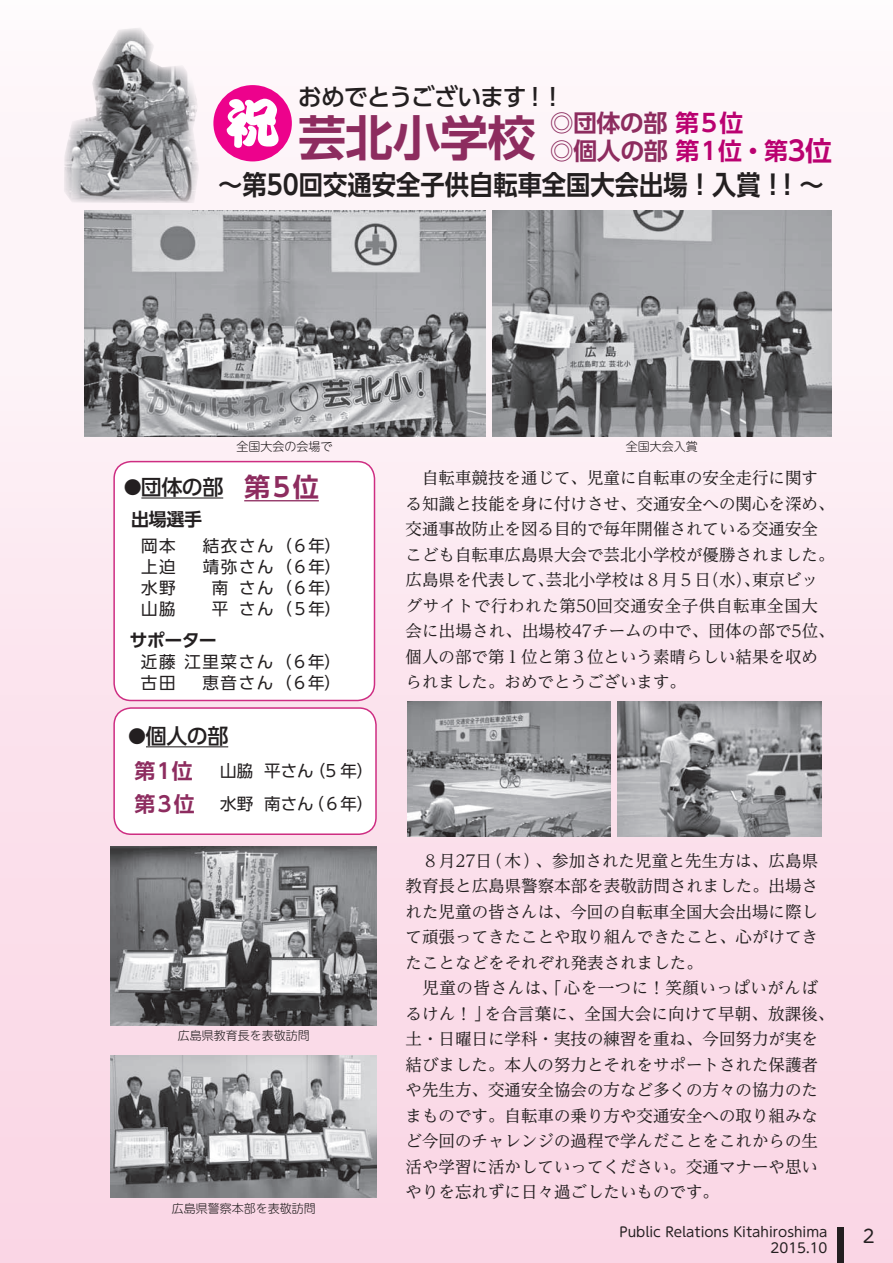
<style>
.page{position:relative;width:893px;height:1263px;background:#fff}
.page>*{position:absolute;margin:0;border:0;box-sizing:border-box;transform-origin:0 0}
.t1{font:700 48px "UD Shin Go Pro De";letter-spacing:-.01em;color:#8d2c5f}
.t2{font:700 27px "UD Shin Go Pro De";color:#231f20;scale:.9 1}
.t3{font:700 27px "UD Shin Go Pro De";color:#ba0170}
.t4{font:700 26.25px "UD Shin Go Pro De";color:#8d2c5f}
.t5{font:700 24px "UD Shin Go Pro De";letter-spacing:-.025em;color:#8d2c5f}
.t6{font:500 24px "UD Shin Go Pro";letter-spacing:-.05em;color:#231f20}
.t7{font:500 21px "UD Shin Go Pro";letter-spacing:-.025em;color:#231f20}
.t8{font:700 21px "UD Shin Go Pro De";letter-spacing:-.085em;color:#8d2c5f}
.t9{font:700 18px "UD Shin Go Pro De";letter-spacing:-.025em;color:#231f20}
.t10{font:500 18px "UD Shin Go Pro";color:#231f20}
.t11{font:18px "UD Shin M Go Pro";color:#231f20}
.t12{font:16.5px/25.5px "UD Reimin Pro";color:#231f20}
.t13{font:16.5px "UD Shin Go Pro";letter-spacing:.1em;color:#231f20}
.t14{font:16.5px "UD Reimin Pro";letter-spacing:.03em;color:#231f20}
.t15{font:13.5px "UD Shin M Go Pro";color:#231f20}
.t16{font:300 12px "UD Shin M Go Pro";color:#231f20}
.s1{color:#ba0170}
</style>
<div class="page">
<div style="left:0;top:0;width:893px;height:1263px;background:linear-gradient(to bottom,#fdfafb,#f9d4e4)"></div>
<div style="left:114px;top:462px;width:260px;height:238px;background:#fff;border-radius:17px"></div>
<div style="left:113px;top:461px;width:262px;height:240px;border:2px solid #ce2d82;border-radius:17px"></div>
<div style="left:114px;top:708px;width:262px;height:126px;background:#fff;border-radius:17px"></div>
<div style="left:113px;top:707px;width:264px;height:128px;border:2px solid #ce2d82;border-radius:17px"></div>
<hr style="left:141px;top:497px;width:82px;height:1px;background:#231f20">
<hr style="left:244px;top:500px;width:75px;height:1px;background:#8d2c5f">
<div style="left:213px;top:85px;width:79px;height:76px;background:#ed028c;border-radius:50%"></div>
<svg style="left:227px;top:99px;width:52px;height:49px"></svg>
<img style="left:493px;top:211px;width:339px;height:225px">
<img style="left:84px;top:211px;width:401px;height:225px">
<img style="left:407px;top:702px;width:203px;height:135px">
<img style="left:618px;top:701px;width:203px;height:136px">
<hr style="left:146px;top:746px;width:82px;height:1px;background:#231f20">
<img style="left:111px;top:846px;width:266px;height:179px">
<img style="left:111px;top:1056px;width:266px;height:142px">
<svg style="left:63px;top:26px;width:137px;height:178px"></svg>
<div style="left:837px;top:1227px;width:6px;height:36px;background:#231f20"></div>
<h3 class="t6" style="left:298px;top:77px;width:231px">おめでとうございます</h3>
<h3 class="t6" style="left:523px;top:77px;width:25px">!</h3>
<h3 class="t6" style="left:541px;top:77px;width:25px">!</h3>
<h1 class="t1" style="left:298px;top:99px;width:239px">芸北小学校</h1>
<h3 class="t5" style="left:550px;top:103px;width:195px">◎団体の部<span class="s1">第５位</span></h3>
<h2 class="t3" style="left:788px;top:129px;width:46px">3位</h2>
<h3 class="t5" style="left:550px;top:131px;width:240px">◎個人の部<span class="s1">第１位・第</span></h3>
<h2 class="t2" style="left:218px;top:163px;width:674px">～第50回交通安全子供自転車全国大会出場！入賞 !! ~</h2>
<p class="t7" style="left:141px;top:470px;width:84px">団体の部</p>
<p class="t10" style="left:124px;top:472px;width:19px">●</p>
<p class="t9" style="left:131px;top:505px;width:73px">出場選手</p>
<p class="t16" style="left:237px;top:437px;width:97px">全国大会の会場で</p>
<h3 class="t4" style="left:244px;top:466px;width:76px">第５位</h3>
<p class="t13" style="left:141px;top:532px;width:36px">岡本</p>
<p class="t13" style="left:185px;top:532px;width:158px">　結衣さん（６年(</p>
<p class="t13" style="left:141px;top:553px;width:36px">上迫</p>
<p class="t13" style="left:185px;top:553px;width:158px">　靖弥さん（６年(</p>
<p class="t13" style="left:141px;top:574px;width:36px">水野</p>
<p class="t13" style="left:212px;top:574px;width:18px">南</p>
<p class="t13" style="left:239px;top:574px;width:104px">さん（６年(</p>
<p class="t13" style="left:239px;top:595px;width:104px">さん（５年(</p>
<p class="t13" style="left:141px;top:595px;width:36px">山脇</p>
<p class="t9" style="left:130px;top:625px;width:89px">サポーター</p>
<p class="t13" style="left:184px;top:648px;width:158px">江里菜さん（６年(</p>
<p class="t13" style="left:212px;top:595px;width:18px">平</p>
<p class="t13" style="left:141px;top:648px;width:36px">近藤</p>
<p class="t13" style="left:141px;top:669px;width:36px">古田</p>
<p class="t13" style="left:184px;top:669px;width:158px">　恵音さん（６年(</p>
<p class="t7" style="left:146px;top:719px;width:84px">個人の部</p>
<p class="t10" style="left:128px;top:721px;width:19px">●</p>
<p class="t8" style="left:135px;top:754px;width:60px">第１位</p>
<p class="t8" style="left:135px;top:787px;width:62px">第３位</p>
<p class="t13" style="left:220px;top:758px;width:34px">山脇</p>
<p class="t13" style="left:220px;top:790px;width:34px">水野</p>
<p class="t13" style="left:264px;top:758px;width:51px">平さん</p>
<p class="t13" style="left:309px;top:758px;width:66px">（5 年(</p>
<p class="t13" style="left:307px;top:790px;width:67px">（６年(</p>
<p class="t13" style="left:264px;top:790px;width:51px">南さん</p>
<p class="t16" style="left:178px;top:1026px;width:133px">広島県教育長を表敬訪問</p>
<p class="t16" style="left:172px;top:1199px;width:145px">広島県警察本部を表敬訪問</p>
<p class="t16" style="left:626px;top:437px;width:73px">全国大会入賞</p>
<p class="t12" style="left:422px;top:465px;width:397px">自転車競技を通じて、児童に自転車の安全走行に関す</p>
<p class="t12" style="left:406px;top:490px;width:430px">る知識と技能を身に付けさせ、交通安全への関心を深め、</p>
<p class="t12" style="left:406px;top:516px;width:414px">交通事故防止を図る目的で毎年開催されている交通安全</p>
<p class="t12" style="left:406px;top:541px;width:430px">こども自転車広島県大会で芸北小学校が優勝されました。</p>
<p class="t12" style="left:752px;top:567px;width:67px">東京ビッ</p>
<p class="t12" style="left:546px;top:567px;width:216px">芸北小学校は８月５（日水）、</p>
<p class="t12" style="left:406px;top:567px;width:431px">広島県を代表して、<br>グサイトで行われた第50回交通安全子供自転車全国大会に出場され、出場校47チームの中で、団体の部で5位、個人の部で第１位と第３位という素晴らしい結果を収められました。おめでとうございます。</p>
<p class="t12" style="left:486px;top:847px;width:334px">（木）、参加された児童と先生方は、広島県</p>
<p class="t12" style="left:406px;top:847px;width:88px">　８月27日</p>
<p class="t12" style="left:406px;top:873px;width:414px">教育長と広島県警察本部を表敬訪問されました。出場さ</p>
<p class="t12" style="left:406px;top:898px;width:414px">れた児童の皆さんは、今回の自転車全国大会出場に際し</p>
<p class="t12" style="left:406px;top:924px;width:414px">て頑張ってきたことや取り組んできたこと、心がけてき</p>
<p class="t12" style="left:406px;top:949px;width:299px">たことなどをそれぞれ発表されました。</p>
<p class="t14" style="left:406px;top:974px;width:414px">　児童の皆さんは、「心を一つに！笑顔いっぱいがんば</p>
<p class="t12" style="left:485px;top:1000px;width:351px">を合言葉に、全国大会に向けて早朝、放課後、</p>
<p class="t12" style="left:406px;top:1000px;width:414px">るけん！」<br>土・日曜日に学科・実技の練習を重ね、今回努力が実を結びました。本人の努力とそれをサポートされた保護者や先生方、交通安全協会の方など多くの方々の協力のたまものです。自転車の乗り方や交通安全への取り組みなど今回のチャレンジの過程で学んだことをこれからの生活や学習に活かしていってください。交通マナーや思いやりを忘れずに日々過ごしたいものです。</p>
<p class="t15" style="left:620px;top:1220px;width:209px">Public Relations Kitahiroshima</p>
<p class="t11" style="left:863px;top:1221px;width:13px">2</p>
<p class="t15" style="left:770px;top:1237px;width:59px">2015.10</p>
</div>
